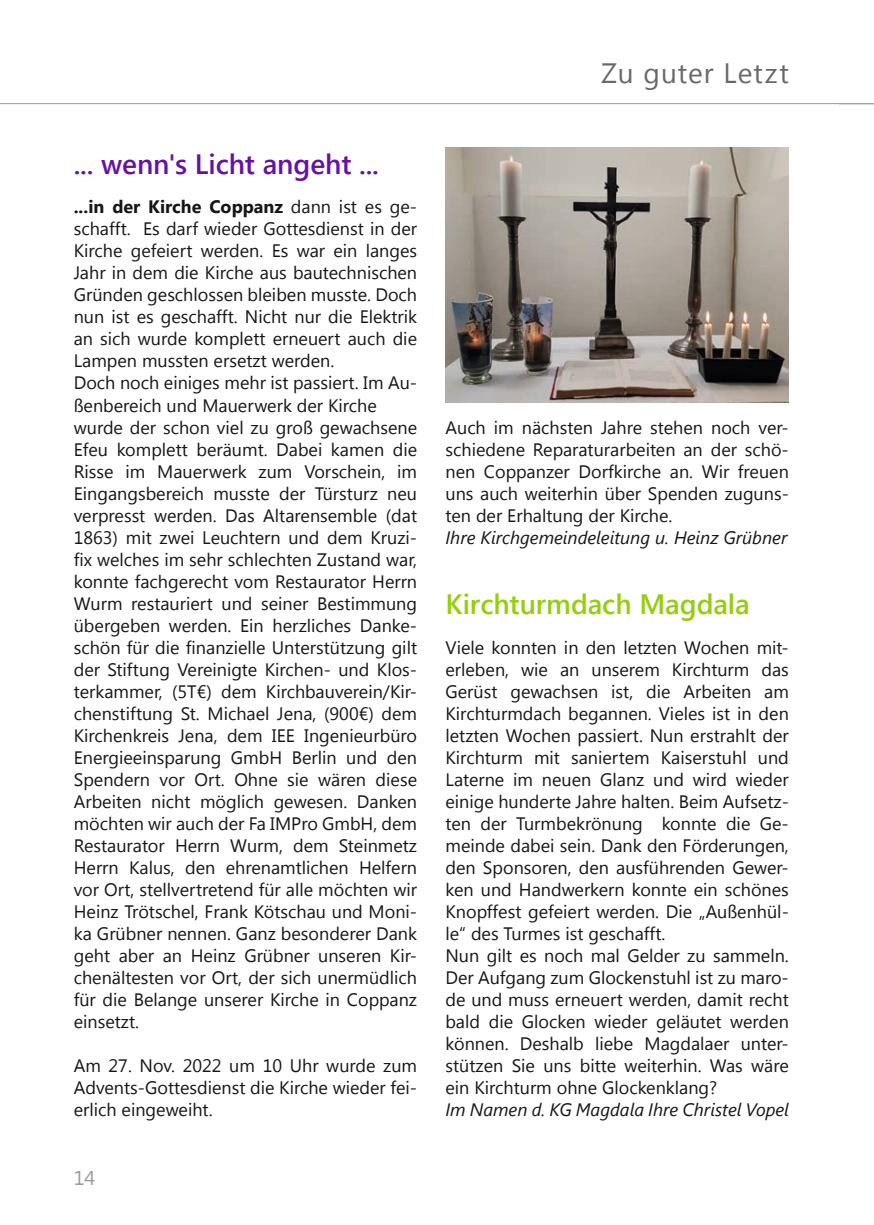
<style>
.page{position:relative;width:874px;height:1225px;background:#fff}
.page>*{position:absolute;margin:0;border:0;box-sizing:border-box;transform-origin:0 0}
.t1{font:600 28px "Segoe UI";letter-spacing:-.005em;color:#6711a3}
.t2{font:600 28px "Segoe UI";letter-spacing:-.005em;color:#94ce0e}
.t3{font:28px "Segoe UI";letter-spacing:.035em;color:#686868}
.t4{font:20px "Segoe UI";color:#999}
.t5{font:18px/22px "Segoe UI";color:#151616;text-align:justify}
.t6{font:italic 18px "Segoe UI";color:#151616}
.s1{font-weight:700}
</style>
<div class="page">
<hr style="left:0;top:103px;width:873px;height:1px;background:#999">
<img style="left:445px;top:147px;width:343px;height:256px">
<h1 class="t1" style="left:74px;top:141px;width:306px">... wenn's Licht angeht ...</h1>
<p class="t5" style="left:74px;top:195px;width:345px;text-align:left"><span class="s1">...in der Kirche Coppanz</span> dann ist es ge&shy;schafft. Es darf wieder Gottesdienst in der Kirche gefeiert werden. Es war ein langes Jahr in dem die Kirche aus bautechnischen Gründen geschlossen bleiben musste. Doch nun ist es geschafft. Nicht nur die Elektrik an sich wurde komplett erneuert auch die Lampen mussten ersetzt werden.<br>Doch noch einiges mehr ist passiert. Im Au&shy;ßenbereich und Mauerwerk der Kirche wurde der schon viel zu groß gewachsene Efeu komplett beräumt. Dabei kamen die Risse im Mauerwerk zum Vorschein, im Eingangsbereich musste der Türsturz neu verpresst werden. Das Altarensemble (dat 1863) mit zwei Leuchtern und dem Kruzi&shy;fix welches im sehr schlechten Zustand war, konnte fachgerecht vom Restaurator Herrn Wurm restauriert und seiner Bestimmung übergeben werden. Ein herzliches Danke&shy;schön für die finanzielle Unterstützung gilt der Stiftung Vereinigte Kirchen- und Klos&shy;terkammer, (5T€) dem Kirchbauverein/Kir&shy;chenstiftung St. Michael Jena, (900€) dem Kirchenkreis Jena, dem IEE Ingenieurbüro Energieeinsparung GmbH Berlin und den Spendern vor Ort. Ohne sie wären diese Arbeiten nicht möglich gewesen. Danken möchten wir auch der Fa IMPro GmbH, dem Restaurator Herrn Wurm, dem Steinmetz Herrn Kalus, den ehrenamtlichen Helfern vor Ort, stellvertretend für alle möchten wir Heinz Trötschel, Frank Kötschau und Moni&shy;ka Grübner nennen. Ganz besonderer Dank geht aber an Heinz Grübner unseren Kir&shy;chenältesten vor Ort, der sich unermüdlich für die Belange unserer Kirche in Coppanz einsetzt.</p>
<p class="t5" style="left:74px;top:1053px;width:344px">Am 27. Nov. 2022 um 10 Uhr wurde zum Advents-Gottesdienst die Kirche wieder fei&shy;erlich eingeweiht.</p>
<p class="t4" style="left:74px;top:1164px;width:23px">14</p>
<h1 class="t3" style="left:600px;top:54px;width:189px">Zu guter Letzt</h1>
<p class="t5" style="left:445px;top:415px;width:345px">Auch im nächsten Jahre stehen noch ver&shy;schiedene Reparaturarbeiten an der schö&shy;nen Coppanzer Dorfkirche an. Wir freuen uns auch weiterhin über Spenden zuguns&shy;ten der Erhaltung der Kirche.</p>
<p class="t6" style="left:445px;top:524px;width:343px">Ihre Kirchgemeindeleitung u. Heinz Grübner</p>
<h1 class="t2" style="left:445px;top:581px;width:305px">Kirchturmdach Magdala</h1>
<p class="t5" style="left:445px;top:635px;width:345px;text-align:left">Viele konnten in den letzten Wochen mit&shy;erleben, wie an unserem Kirchturm das Gerüst gewachsen ist, die Arbeiten am Kirchturmdach begannen. Vieles ist in den letzten Wochen passiert. Nun erstrahlt der Kirchturm mit saniertem Kaiserstuhl und Laterne im neuen Glanz und wird wieder einige hunderte Jahre halten. Beim Aufsetz&shy;ten der Turmbekrönung konnte die Ge&shy;meinde dabei sein. Dank den Förderungen, den Sponsoren, den ausführenden Gewer&shy;ken und Handwerkern konnte ein schönes Knopffest gefeiert werden. Die „Außenhül&shy;le“ des Turmes ist geschafft.<br>Nun gilt es noch mal Gelder zu sammeln.<br>Der Aufgang zum Glockenstuhl ist zu maro&shy;de und muss erneuert werden, damit recht bald die Glocken wieder geläutet werden können. Deshalb liebe Magdalaer unter&shy;stützen Sie uns bitte weiterhin. Was wäre ein Kirchturm ohne Glockenklang?</p>
<p class="t6" style="left:445px;top:1096px;width:345px">Im Namen d. KG Magdala Ihre Christel Vopel</p>
</div>
